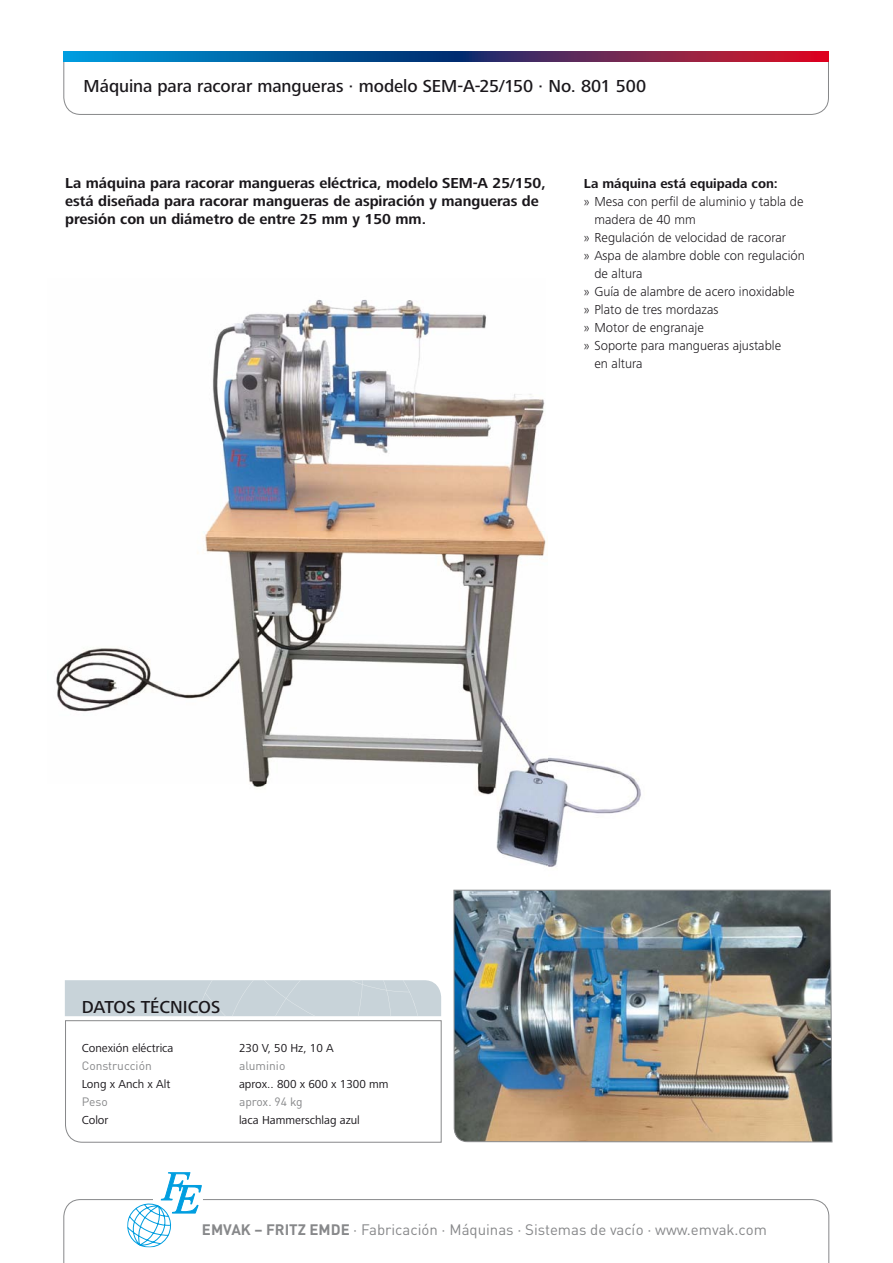
<style>
.page{position:relative;width:893px;height:1263px;background:#fff}
.page>*{position:absolute;margin:0;border:0;box-sizing:border-box;transform-origin:0 0}
.t1{font:500 18px "Frutiger Next LT";letter-spacing:-.005em;color:#1a171b}
.t2{font:700 15px/18px "Frutiger Next LT";color:#1a171b}
.t3{font:15px "DIN";color:#87888a}
.t4{font:300 13.5px "Frutiger Next LT";color:#1a171b}
.t5{font:700 13.5px "Frutiger Next LT";color:#1a171b}
.t6{font:12px "Frutiger Next LT";color:#1a171b}
.t7{font:12px "DIN";color:#87888a}
.s1{font-weight:700}
</style>
<div class="page">
<svg style="left:63px;top:62px;width:766px;height:53px"></svg>
<svg style="left:63px;top:1199px;width:390px;height:64px"></svg>
<svg style="left:127px;top:1172px;width:76px;height:75px"></svg>
<svg style="left:63px;top:51px;width:766px;height:11px;background:#3c447a"></svg>
<img style="left:56px;top:299px;width:585px;height:568px">
<svg style="left:65px;top:1020px;width:377px;height:123px"></svg>
<div style="left:65px;top:980px;width:376px;height:36px;background:#c8d3d9"></div>
<img style="left:453px;top:889px;width:380px;height:374px">
<h1 class="t1" style="left:84px;top:76px;width:564px">Máquina para racorar mangueras · modelo SEM-A-25/150 · No. 801 500</h1>
<p class="t2" style="left:65px;top:174px;width:482px">La máquina para racorar mangueras eléctrica, modelo SEM-A 25/150, está diseñada para racorar mangueras de aspiración y mangueras de presión con un diámetro de entre 25 mm y 150 mm.</p>
<p class="t5" style="left:584px;top:176px;width:195px">La máquina está equipada con:</p>
<p class="t4" style="left:584px;top:194px;width:221px">» Mesa con perfil de aluminio y tabla de</p>
<p class="t4" style="left:594px;top:212px;width:103px">madera de 40 mm</p>
<p class="t4" style="left:584px;top:230px;width:204px">» Regulación de velocidad de racorar</p>
<p class="t4" style="left:584px;top:248px;width:222px">» Aspa de alambre doble con regulación</p>
<p class="t4" style="left:594px;top:266px;width:50px">de altura</p>
<p class="t4" style="left:584px;top:284px;width:212px">» Guía de alambre de acero inoxidable</p>
<p class="t4" style="left:584px;top:302px;width:136px">» Plato de tres mordazas</p>
<p class="t4" style="left:584px;top:320px;width:121px">» Motor de engranaje</p>
<p class="t4" style="left:584px;top:338px;width:199px">» Soporte para mangueras ajustable</p>
<p class="t4" style="left:594px;top:356px;width:50px">en altura</p>
<h1 class="t1" style="left:82px;top:997px;width:140px">DATOS TÉCNICOS</h1>
<p class="t6" style="left:82px;top:1041px;width:93px">Conexión eléctrica</p>
<p class="t6" style="left:239px;top:1041px;width:96px">230 V, 50 Hz, 10 A</p>
<p class="t7" style="left:82px;top:1058px;width:72px">Construcción</p>
<p class="t7" style="left:239px;top:1058px;width:48px">aluminio</p>
<p class="t6" style="left:82px;top:1077px;width:90px">Long x Anch x Alt</p>
<p class="t6" style="left:239px;top:1077px;width:151px">aprox.. 800 x 600 x 1300 mm</p>
<p class="t7" style="left:82px;top:1094px;width:28px">Peso</p>
<p class="t7" style="left:239px;top:1094px;width:65px">aprox. 94 kg</p>
<p class="t6" style="left:82px;top:1113px;width:28px">Color</p>
<p class="t6" style="left:239px;top:1113px;width:122px">laca Hammerschlag azul</p>
<p class="t3" style="left:202px;top:1220px;width:566px"><span class="s1">EMVAK – FRITZ EMDE</span> · Fabricación · Máquinas · Sistemas de vacío · www.emvak.com</p>
</div>
